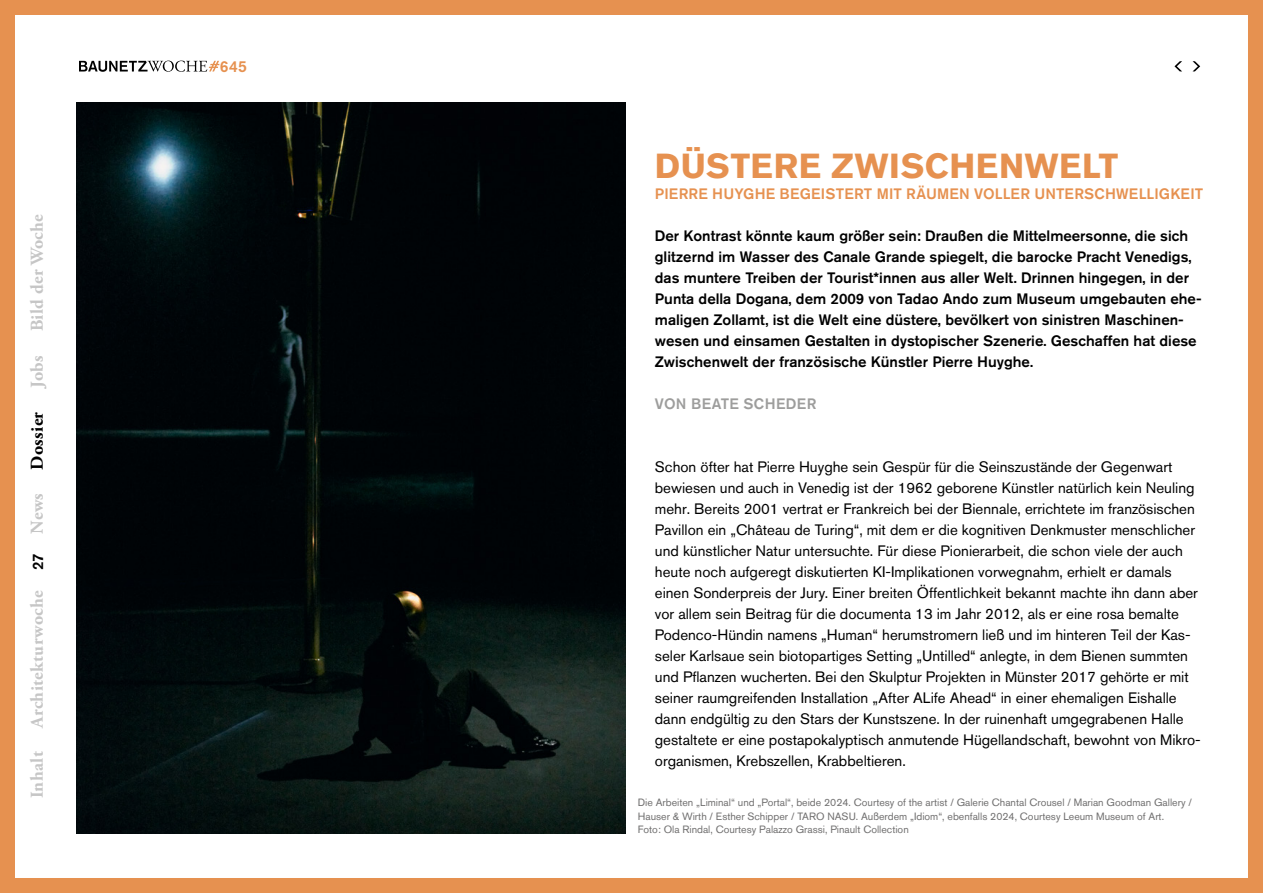
<style>
.page{position:relative;width:1263px;height:893px;background:#fff}
.page>*{position:absolute;margin:0;border:0;box-sizing:border-box;transform-origin:0 0}
.t1{font:700 34.5px "Akzidenz Grotesk BQ";letter-spacing:.02em;color:#e69150}
.t2{font:700 18px "Adobe Garamond Pro";letter-spacing:.02em;color:#c6c6c6}
.t3{font:700 18px "Adobe Garamond Pro";letter-spacing:.02em;color:#000}
.t4{font:500 15.75px "Akzidenz Grotesk BQ";color:#e69150}
.t5{font:15px/21px "Akzidenz Grotesk BQ";color:#000}
.t6{font:500 15px/21px "Akzidenz Grotesk BQ";color:#000}
.t7{font:500 15px "Akzidenz Grotesk BQ";letter-spacing:.015em;color:#e69150}
.t8{font:500 15px "Akzidenz Grotesk BQ";letter-spacing:.025em;color:#9d9d9c}
.t9{font:10.5px/13.5px "Akzidenz Grotesk BQ";color:#706f6f}
</style>
<div class="page">
<div style="left:0;top:0;width:1263px;height:893px;border:15px solid #e69150"></div>
<svg style="left:1192px;top:61px;width:8px;height:10px"></svg>
<svg style="left:1174px;top:61px;width:8px;height:10px"></svg>
<img style="left:77px;top:102px;width:548px;height:731px">
<svg style="left:79px;top:61px;width:140px;height:11px"></svg>
<p class="t2" style="left:27px;top:331px;width:119px;rotate:-90deg">Bild der Woche</p>
<p class="t2" style="left:27px;top:388px;width:34px;rotate:-90deg">Jobs</p>
<p class="t3" style="left:27px;top:470px;width:59px;rotate:-90deg">Dossier</p>
<p class="t2" style="left:27px;top:534px;width:42px;rotate:-90deg">News</p>
<p class="t6" style="left:27px;top:570px;width:18px;rotate:-90deg">27</p>
<p class="t2" style="left:27px;top:728px;width:139px;rotate:-90deg">Architekturwoche</p>
<p class="t2" style="left:27px;top:798px;width:49px;rotate:-90deg">Inhalt</p>
<p class="t4" style="left:220px;top:56px;width:29px">645</p>
<h1 class="t1" style="left:655px;top:146px;width:465px">DÜSTERE ZWISCHENWELT</h1>
<p class="t7" style="left:655px;top:184px;width:550px">PIERRE HUYGHE BEGEISTERT MIT RÄUMEN VOLLER UNTERSCHWELLIGKEIT</p>
<p class="t6" style="left:655px;top:225px;width:548px">Der Kontrast könnte kaum größer sein: Draußen die Mittelmeersonne, die sich glitzernd im Wasser des Canale Grande spiegelt, die barocke Pracht Venedigs, das muntere Treiben der Tourist*innen aus aller Welt. Drinnen hingegen, in der Punta della Dogana, dem 2009 von Tadao Ando zum Museum umgebauten ehe&shy;maligen Zollamt, ist die Welt eine düstere, bevölkert von sinistren Maschinen&shy;wesen und einsamen Gestalten in dystopischer Szenerie. Geschaffen hat diese Zwischenwelt der französische Künstler Pierre Huyghe.</p>
<p class="t8" style="left:655px;top:394px;width:163px">VON BEATE SCHEDER</p>
<p class="t5" style="left:655px;top:456px;width:547px">Schon öfter hat Pierre Huyghe sein Gespür für die Seinszustände der Gegenwart bewiesen und auch in Venedig ist der 1962 geborene Künstler natürlich kein Neuling mehr. Bereits 2001 vertrat er Frankreich bei der Biennale, errichtete im französischen Pavillon ein „Château de Turing“, mit dem er die kognitiven Denkmuster menschlicher und künstlicher Natur untersuchte. Für diese Pionierarbeit, die schon viele der auch heute noch aufgeregt diskutierten KI-Implikationen vorwegnahm, erhielt er damals einen Sonderpreis der Jury. Einer breiten Öffentlichkeit bekannt machte ihn dann aber vor allem sein Beitrag für die documenta 13 im Jahr 2012, als er eine rosa bemalte Podenco-Hündin namens „Human“ herumstromern ließ und im hinteren Teil der Kas&shy;seler Karlsaue sein biotopartiges Setting „Untilled“ anlegte, in dem Bienen summten und Pflanzen wucherten. Bei den Skulptur Projekten in Münster 2017 gehörte er mit seiner raumgreifenden Installation „After ALife Ahead“ in einer ehemaligen Eishalle dann endgültig zu den Stars der Kunstszene. In der ruinenhaft umgegrabenen Halle gestaltete er eine postapokalyptisch anmutende Hügellandschaft, bewohnt von Mikro&shy;organismen, Krebszellen, Krabbeltieren.</p>
<p class="t9" style="left:638px;top:796px;width:556px">Die Arbeiten „Liminal“ und „Portal“, beide 2024. Courtesy of the artist / Galerie Chantal Crousel / Marian Goodman Gallery /<br>Hauser &amp; Wirth / Esther Schipper / TARO NASU. Außerdem „Idiom“, ebenfalls 2024, Courtesy Leeum Museum of Art.<br>Foto: Ola Rindal, Courtesy Palazzo Grassi, Pinault Collection</p>
</div>
